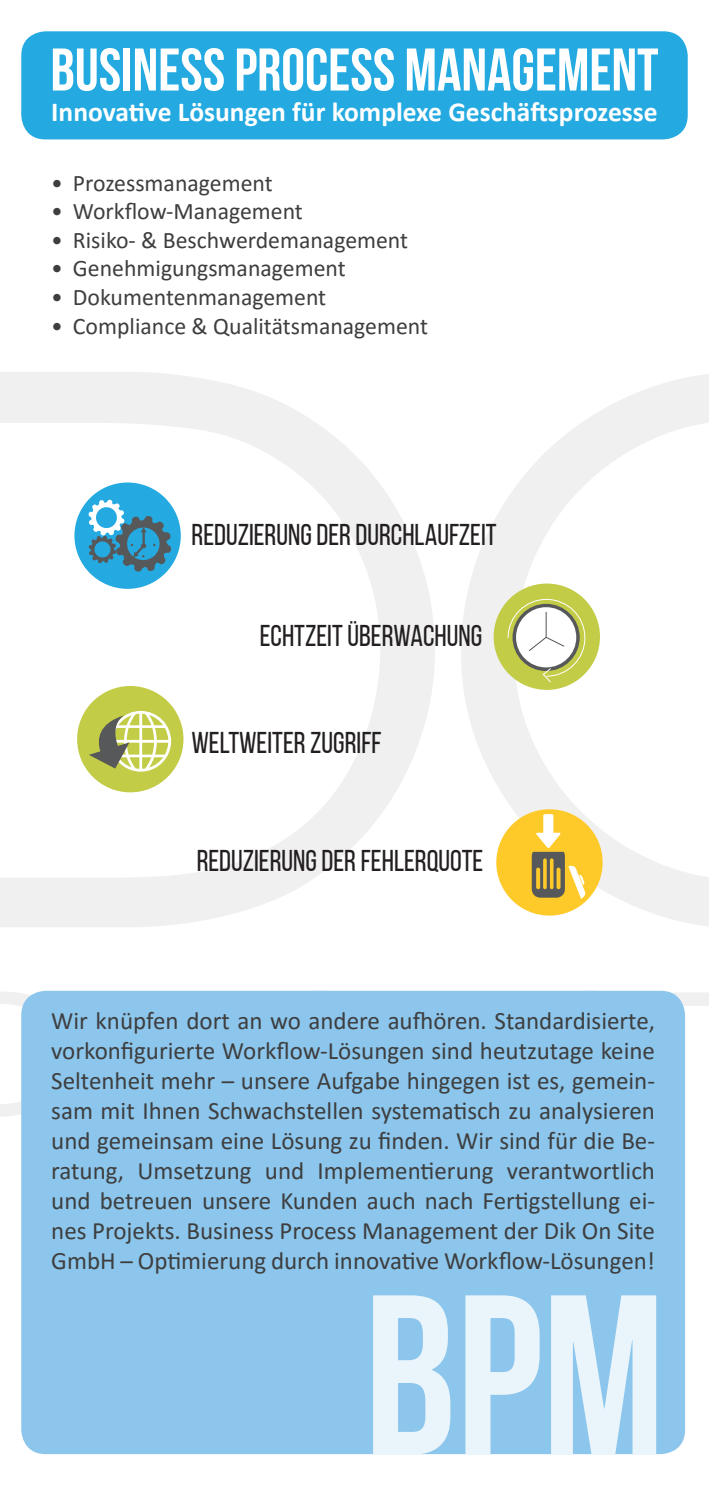
<style>
.page{position:relative;width:709px;height:1489px;background:#fff}
.page>*{position:absolute;margin:0;border:0;box-sizing:border-box;transform-origin:0 0}
.Sublines_Bebas{font:227.5px "Bebas Neue";color:#eaf4fb}
.Headlines_Bebas{font:60px "Bebas Neue";color:#fff}
.Vorteile{font:30px "Bebas Neue";color:#231f20}
.Subline_Calibri{font:700 27.5px "Calibri";color:#fff}
.Mengentext_Calibri{font:25px/30px "Calibri";color:#3e3e3f;text-align:justify}
.t1{font:23.75px "Calibri";color:#3e3e3f}
</style>
<div class="page">
<div style="left:21px;top:31px;width:666px;height:108px;background:#24aae1;border-radius:24px"></div>
<svg style="left:0;top:992px;width:30px;height:124px"></svg>
<svg style="left:673px;top:993px;width:36px;height:13px"></svg>
<svg style="left:0;top:372px;width:435px;height:555px"></svg>
<svg style="left:461px;top:374px;width:248px;height:552px"></svg>
<div style="left:21px;top:990px;width:664px;height:463px;background:#8cc6ec;border-radius:24px"></div>
<div style="left:74px;top:482px;width:107px;height:107px;background:#24aae1;border-radius:50%"></div>
<svg style="left:88px;top:499px;width:83px;height:73px"></svg>
<div style="left:493px;top:583px;width:107px;height:107px;background:#c3cc47;border-radius:50%"></div>
<svg style="left:507px;top:598px;width:79px;height:85px"></svg>
<div style="left:496px;top:809px;width:106px;height:106px;background:#feca2a;border-radius:50%"></div>
<svg style="left:532px;top:814px;width:54px;height:84px"></svg>
<div style="left:77px;top:686px;width:106px;height:106px;background:#c3cc47;border-radius:50%"></div>
<svg style="left:89px;top:711px;width:82px;height:60px"></svg>
<p class="Headlines_Bebas" style="left:50px;top:37px;width:609px">BUSINESS PROCESS MANAGEMENT</p>
<p class="Subline_Calibri" style="left:51px;top:92px;width:608px">Innovative Lösungen für komplexe Geschäftsprozesse</p>
<p class="t1" style="left:51px;top:166px;width:223px">• Prozessmanagement</p>
<p class="t1" style="left:51px;top:195px;width:253px">• Workflow-Management</p>
<p class="t1" style="left:51px;top:223px;width:358px">• Risiko- &amp; Beschwerdemanagement</p>
<p class="t1" style="left:51px;top:252px;width:296px">• Genehmigungsmanagement</p>
<p class="t1" style="left:51px;top:280px;width:276px">• Dokumentenmanagement</p>
<p class="t1" style="left:51px;top:309px;width:378px">• Compliance &amp; Qualitätsmanagement</p>
<p class="Vorteile" style="left:191px;top:518px;width:306px">REDUZIERUNG DER DURCHLAUFZEIT</p>
<p class="Vorteile" style="left:260px;top:619px;width:224px">ECHTZEIT ÜBERWACHUNG</p>
<p class="Vorteile" style="left:191px;top:726px;width:192px">WELTWEITER ZUGRIFF</p>
<p class="Vorteile" style="left:197px;top:843px;width:288px">REDUZIERUNG DER FEHLERQUOTE</p>
<p class="Mengentext_Calibri" style="left:51px;top:1004px;width:605px">Wir knüpfen dort an wo andere aufhören. Standardisierte, vorkonfigurierte Workflow-Lösungen sind heutzutage keine Seltenheit mehr – unsere Aufgabe hingegen ist es, gemein&shy;sam mit Ihnen Schwachstellen systematisch zu analysieren und gemeinsam eine Lösung zu finden. Wir sind für die Be&shy;ratung, Umsetzung und Implementierung verantwortlich und betreuen unsere Kunden auch nach Fertigstellung ei&shy;nes Projekts. Business Process Management der Dik On Site GmbH – Optimierung durch innovative Workflow-Lösungen!</p>
<p class="Sublines_Bebas" style="left:364px;top:1251px;width:303px">BPM</p>
</div>
